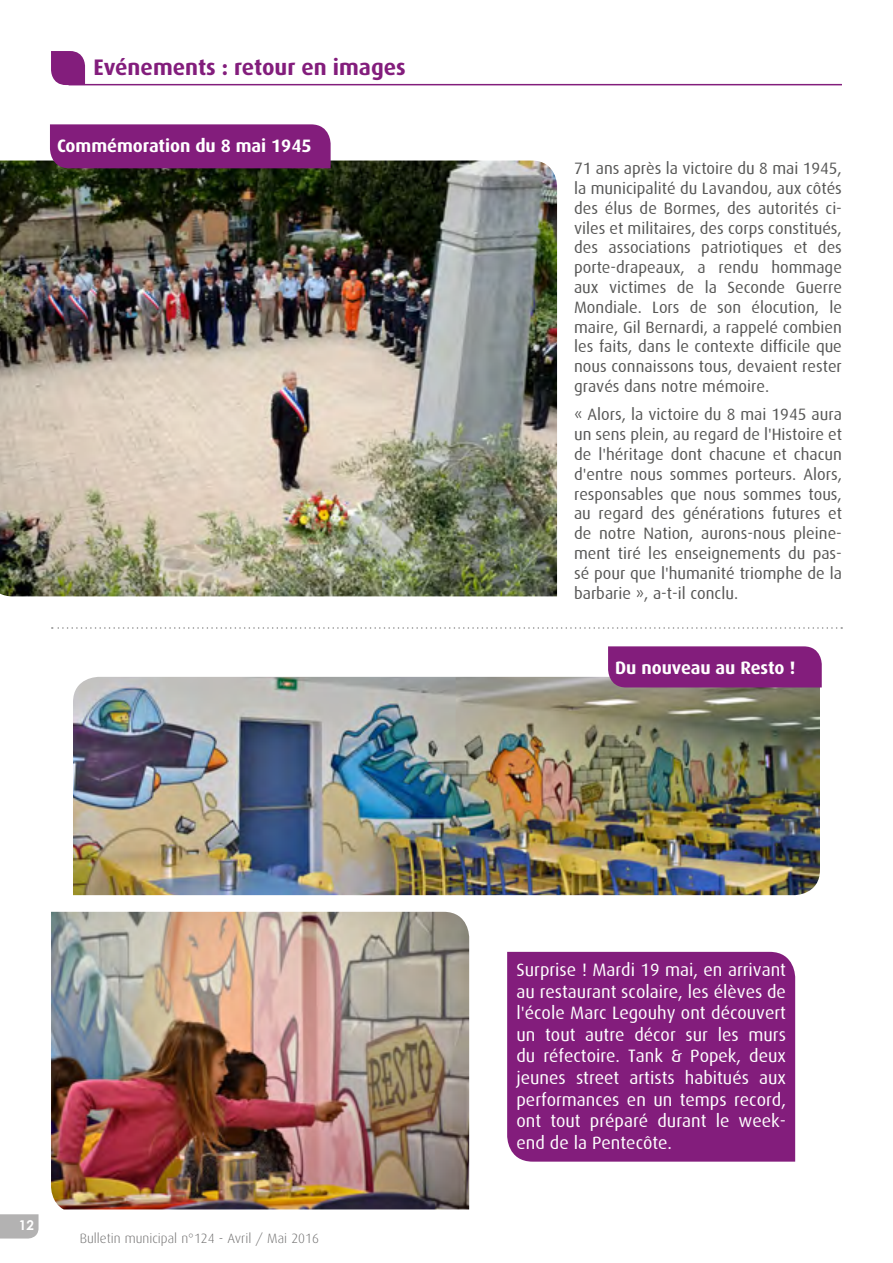
<style>
.page{position:relative;width:893px;height:1263px;background:#fff}
.page>*{position:absolute;margin:0;border:0;box-sizing:border-box;transform-origin:0 0}
.t1{font:700 22.5px "Dax";color:#831d7c}
.t2{font:18px/21.6px "Dax";color:#fff;text-align:justify}
.t3{font:700 18px "Dax";color:#fff}
.t4{font:16.5px/19.8px "Dax";color:#575756;text-align:justify}
.t5{font:300 13.5px "Dax";color:#706f6f}
.t6{font:700 13.5px "Century Gothic";color:#fff}
</style>
<div class="page">
<svg style="left:0;top:1214px;width:39px;height:24px"></svg>
<hr style="left:69px;top:84px;width:773px;height:1px;background:#831d7c">
<svg style="left:51px;top:51px;width:34px;height:34px"></svg>
<img style="left:0;top:161px;width:557px;height:435px">
<div style="left:50px;top:124px;width:281px;height:44px;background:#831d7c"></div>
<img style="left:73px;top:677px;width:747px;height:218px">
<img style="left:51px;top:912px;width:418px;height:297px">
<div style="left:608px;top:646px;width:214px;height:41px;background:#831d7c"></div>
<div style="left:507px;top:952px;width:288px;height:209px;background:#831d7c"></div>
<svg style="left:52px;top:627px;width:790px;height:2px"></svg>
<h1 class="t1" style="left:94px;top:54px;width:314px">Evénements : retour en images</h1>
<p class="t3" style="left:57px;top:136px;width:256px">Commémoration du 8 mai 1945</p>
<p class="t4" style="left:574px;top:159px;width:269px">71 ans après la victoire du 8 mai 1945, la municipalité du Lavandou, aux côtés des élus de Bormes, des autorités ci&shy;viles et militaires, des corps constitués, des associations patriotiques et des porte-drapeaux, a rendu hommage aux victimes de la Seconde Guerre Mondiale. Lors de son élocution, le maire, Gil Bernardi, a rappelé combien les faits, dans le contexte difficile que nous connaissons tous, devaient rester gravés dans notre mémoire.</p>
<p class="t4" style="left:574px;top:405px;width:269px">« Alors, la victoire du 8 mai 1945 aura un sens plein, au regard de l'Histoire et de l'héritage dont chacune et chacun d'entre nous sommes porteurs. Alors, responsables que nous sommes tous, au regard des générations futures et de notre Nation, aurons-nous pleine&shy;ment tiré les enseignements du pas&shy;sé pour que l'humanité triomphe de la barbarie », a-t-il conclu.</p>
<p class="t3" style="left:615px;top:657px;width:182px">Du nouveau au Resto !</p>
<p class="t6" style="left:19px;top:1217px;width:17px">12</p>
<p class="t5" style="left:80px;top:1231px;width:241px">Bulletin municipal n°124 - Avril / Mai 2016</p>
<p class="t2" style="left:516px;top:959px;width:271px">Surprise ! Mardi 19 mai, en arrivant au restaurant scolaire, les élèves de l'école Marc Legouhy ont découvert un tout autre décor sur les murs du réfectoire. Tank &amp; Popek, deux jeunes street artists habitués aux performances en un temps record, ont tout préparé durant le week&shy;end de la Pentecôte.</p>
</div>
